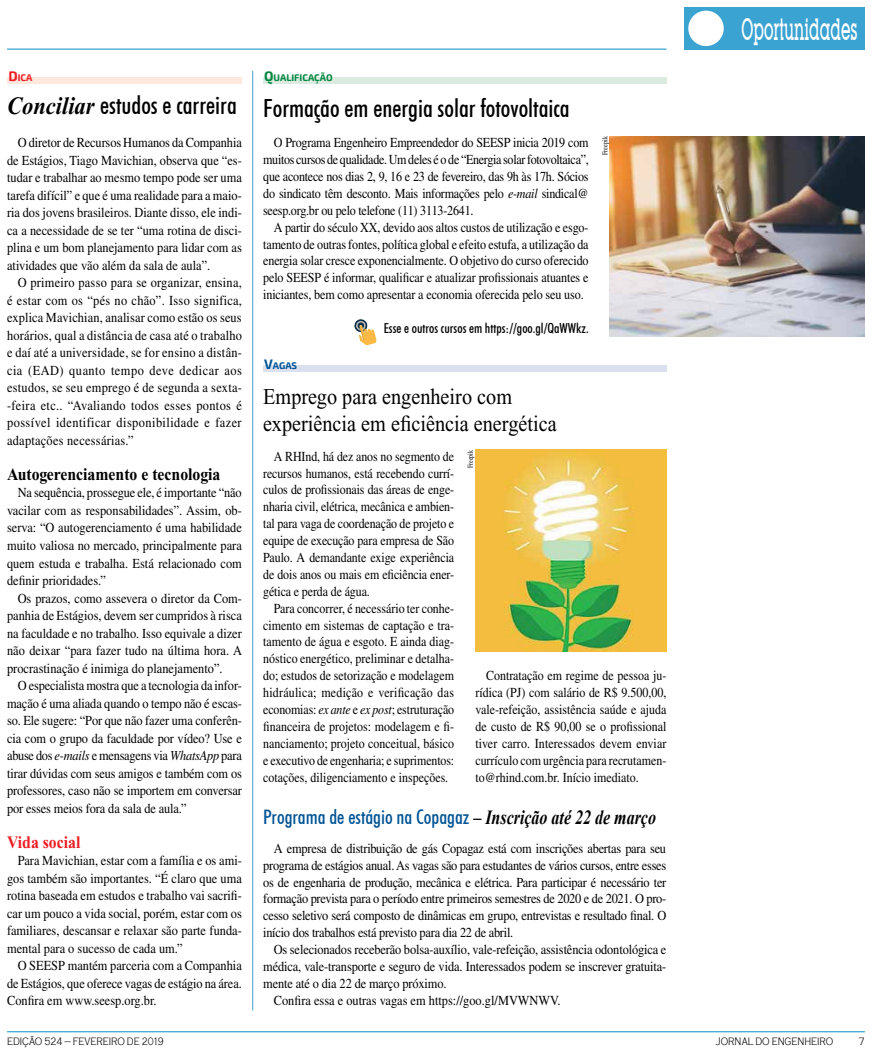
<style>
.page{position:relative;width:872px;height:1053px;background:#fff}
.page>*{position:absolute;margin:0;border:0;box-sizing:border-box;transform-origin:0 0}
.t1{font:500 30px "Lubalin Graph IT Cby BT";color:#fff;scale:.5 1}
.t2{font:500 condensed 25px "Futura BT";color:#000}
.t3{font:22.5px/27px "Times New Roman";color:#000;scale:.9 1}
.t4{font:500 condensed 20px "Futura BT";color:#005496}
.t5{font:700 17.5px "Times New Roman";color:#000;scale:.9 1}
.t6{font:700 17.5px "Times New Roman";color:#ed1d24;scale:.9 1}
.t7{font:13.75px/17.5px "Times";letter-spacing:-.01em;color:#000;text-align:justify;scale:.9 1}
.t8{font:13.75px/16.9px "Times";letter-spacing:-.01em;color:#000;text-align:justify;scale:.87 1}
.t9{font:13.75px/16.9px "Times";letter-spacing:-.01em;color:#000;text-align:justify;scale:.88 1}
.t10{font:500 condensed 13.75px "Futura BT";color:#000}
.t11{font:300 11px "Copperplate Gothic";color:#000;scale:.75 1}
.t12{font:700 9.62px "Exo 2";color:#008641}
.t13{font:700 9.62px "Exo 2";color:#005496}
.t14{font:700 9.62px "Exo 2";color:#ed1d24}
.t15{font:7.5px "Times";color:#000;scale:.8 1}
.s1{font-size:13.75px}
.s2{font-family:"Times New Roman";font-weight:700;font-style:italic;font-stretch:normal}
.s3{font-style:italic}
.s4{font-family:"Times New Roman";font-weight:700;font-stretch:normal;color:#000}
.s5{font-family:"Times New Roman";font-weight:700;font-style:italic;font-stretch:normal;color:#000}
</style>
<div class="page">
<div style="left:684px;top:7px;width:181px;height:43px;background:#3aa3d2"></div>
<div style="left:688px;top:11px;width:35px;height:35px;background:#fff;border-radius:50%"></div>
<hr style="left:7px;top:48px;width:659px;height:2px;background:#3aa3d2">
<hr style="left:7px;top:1030px;width:858px;height:2px;background:#3aa3d2">
<div style="left:7px;top:77px;width:235px;height:6px;background:#fee7dc"></div>
<div style="left:263px;top:77px;width:403px;height:6px;background:#dcebe0"></div>
<img style="left:610px;top:136px;width:255px;height:201px">
<svg style="left:354px;top:319px;width:23px;height:26px"></svg>
<img style="left:475px;top:450px;width:191px;height:202px">
<div style="left:263px;top:365px;width:403px;height:7px;background:#dbe0ee"></div>
<hr style="left:252px;top:71px;width:1px;height:939px;background:#3aa3d2">
<p class="t14" style="left:8px;top:71px;width:26px"><span class="s1">D</span>ICA</p>
<p class="t12" style="left:264px;top:71px;width:70px"><span class="s1">Q</span>UALIFICAÇÃO</p>
<h2 class="t2" style="left:7px;top:90px;width:231px"><span class="s2">Conciliar</span> estudos e carreira</h2>
<h2 class="t2" style="left:263px;top:93px;width:308px">Formação em energia solar fotovoltaica</h2>
<p class="t7" style="left:7px;top:134px;width:262px;text-indent:11px">O diretor de Recursos Humanos da Companhia de Estágios, Tiago Mavichian, observa que “es&shy;tudar e trabalhar ao mesmo tempo pode ser uma tarefa difícil” e que é uma realidade para a maio&shy;ria dos jovens brasileiros. Diante disso, ele indi&shy;ca a necessidade de se ter “uma rotina de disci&shy;plina e um bom planejamento para lidar com as atividades que vão além da sala de aula”.</p>
<p class="t7" style="left:7px;top:274px;width:262px;text-indent:11px">O primeiro passo para se organizar, ensina, é estar com os “pés no chão”. Isso significa, explica Mavichian, analisar como estão os seus horários, qual a distância de casa até o trabalho e daí até a universidade, se for ensino a distân&shy;cia (EAD) quanto tempo deve dedicar aos estudos, se seu emprego é de segunda a sexta--feira etc.. “Avaliando todos esses pontos é possível identificar disponibilidade e fazer adaptações necessárias.”</p>
<p class="t5" style="left:7px;top:464px;width:239px">Autogerenciamento e tecnologia</p>
<p class="t7" style="left:7px;top:484px;width:262px;text-indent:11px">Na sequência, prossegue ele, é importante “não vacilar com as responsabilidades”. Assim, ob&shy;serva: “O autogerenciamento é uma habilidade muito valiosa no mercado, principalmente para quem estuda e trabalha. Está relacionado com definir prioridades.”</p>
<p class="t7" style="left:7px;top:589px;width:262px;text-indent:11px">Os prazos, como assevera o diretor da Com&shy;panhia de Estágios, devem ser cumpridos à risca na faculdade e no trabalho. Isso equivale a dizer não deixar “para fazer tudo na última hora. A procrastinação é inimiga do planejamento”.</p>
<p class="t7" style="left:7px;top:676px;width:262px;text-indent:11px">O especialista mostra que a tecnologia da infor&shy;mação é uma aliada quando o tempo não é escas&shy;so. Ele sugere: “Por que não fazer uma conferên&shy;cia com o grupo da faculdade por vídeo? Use e abuse dos <span class="s3">e-mails</span> e mensagens via <span class="s3">WhatsApp</span> para tirar dúvidas com seus amigos e também com os professores, caso não se importem em conversar por esses meios fora da sala de aula.”</p>
<p class="t6" style="left:7px;top:832px;width:83px">Vida social</p>
<p class="t7" style="left:7px;top:851px;width:262px;text-indent:11px">Para Mavichian, estar com a família e os ami&shy;gos também são importantes. “É claro que uma rotina baseada em estudos e trabalho vai sacrifi&shy;car um pouco a vida social, porém, estar com os familiares, descansar e relaxar são parte funda&shy;mental para o sucesso de cada um.”</p>
<p class="t7" style="left:7px;top:956px;width:262px;text-indent:11px">O SEESP mantém parceria com a Companhia de Estágios, que oferece vagas de estágio na área.<br>Confira em www.seesp.org.br.</p>
<p class="t9" style="left:263px;top:134px;width:371px;text-indent:11px">O Programa Engenheiro Empreendedor do SEESP inicia 2019 com muitos cursos de qualidade. Um deles é o de “Energia solar fotovoltaica”, que acontece nos dias 2, 9, 16 e 23 de fevereiro, das 9h às 17h. Sócios do sindicato têm desconto. Mais informações pelo <span class="s3">e-mail</span> sindical@ seesp.org.br ou pelo telefone (11) 3113-2641.</p>
<p class="t9" style="left:263px;top:218px;width:371px;text-indent:11px">A partir do século XX, devido aos altos custos de utilização e esgo&shy;tamento de outras fontes, política global e efeito estufa, a utilização da energia solar cresce exponencialmente. O objetivo do curso oferecido pelo SEESP é informar, qualificar e atualizar profissionais atuantes e iniciantes, bem como apresentar a economia oferecida pelo seu uso.</p>
<p class="t10" style="left:384px;top:320px;width:206px">Esse e outros cursos em https://goo.gl/QaWWkz.</p>
<p class="t13" style="left:264px;top:360px;width:34px"><span class="s1">V</span>AGAS</p>
<h3 class="t3" style="left:263px;top:383px;width:328px">Emprego para engenheiro com experiência em eficiência energética</h3>
<p class="t15" style="left:600px;top:155px;width:24px;rotate:-90deg">Freepik</p>
<p class="t8" style="left:263px;top:447px;width:221px;text-indent:11px">A RHInd, há dez anos no segmento de recursos humanos, está recebendo currí&shy;culos de profissionais das áreas de enge&shy;nharia civil, elétrica, mecânica e ambien&shy;tal para vaga de coordenação de projeto e equipe de execução para empresa de São Paulo. A demandante exige experiência de dois anos ou mais em eficiência ener&shy;gética e perda de água.</p>
<p class="t8" style="left:263px;top:599px;width:221px;text-indent:11px">Para concorrer, é necessário ter conhe&shy;cimento em sistemas de captação e tra&shy;tamento de água e esgoto. E ainda diag&shy;nóstico energético, preliminar e detalha&shy;do; estudos de setorização e modelagem hidráulica; medição e verificação das economias: <span class="s3">ex ante</span> e <span class="s3">ex post</span>; estruturação financeira de projetos: modelagem e fi&shy;nanciamento; projeto conceitual, básico e executivo de engenharia; e suprimentos: cotações, diligenciamento e inspeções.</p>
<p class="t15" style="left:466px;top:468px;width:24px;rotate:-90deg">Freepik</p>
<p class="t8" style="left:475px;top:667px;width:221px;text-indent:11px">Contratação em regime de pessoa ju&shy;rídica (PJ) com salário de R$ 9.500,00, vale-refeição, assistência saúde e ajuda de custo de R$ 90,00 se o profissional tiver carro. Interessados devem enviar currículo com urgência para recrutamen&shy;to@rhind.com.br. Início imediato.</p>
<h3 class="t4" style="left:263px;top:804px;width:394px">Programa de estágio na Copagaz <span class="s4">–</span> <span class="s5">Inscrição até 22 de março</span></h3>
<p class="t7" style="left:263px;top:839px;width:449px;line-height:16.9px;text-indent:11px">A empresa de distribuição de gás Copagaz está com inscrições abertas para seu programa de estágios anual. As vagas são para estudantes de vários cursos, entre esses os de engenharia de produção, mecânica e elétrica. Para participar é necessário ter formação prevista para o período entre primeiros semestres de 2020 e de 2021. O pro&shy;cesso seletivo será composto de dinâmicas em grupo, entrevistas e resultado final. O início dos trabalhos está previsto para dia 22 de abril.</p>
<p class="t7" style="left:274px;top:940px;width:438px">Os selecionados receberão bolsa-auxílio, vale-refeição, assistência odontológica e</p>
<p class="t7" style="left:263px;top:957px;width:449px">médica, vale-transporte e seguro de vida. Interessados podem se inscrever gratuita-</p>
<p class="t7" style="left:263px;top:974px;width:205px">mente até o dia 22 de março próximo.</p>
<p class="t7" style="left:274px;top:991px;width:320px">Confira essa e outras vagas em https://goo.gl/MVWNWV.</p>
<h1 class="t1" style="left:741px;top:11px;width:234px">Oportunidades</h1>
<p class="t11" style="left:7px;top:1035px;width:120px">EDIÇÃO 524 – FEVEREIRO</p>
<p class="t11" style="left:127px;top:1035px;width:51px">DE 2019</p>
<p class="t11" style="left:716px;top:1035px;width:158px">JORNAL DO ENGENHEIRO</p>
<p class="t11" style="left:859px;top:1035px;width:9px">7</p>
</div>
